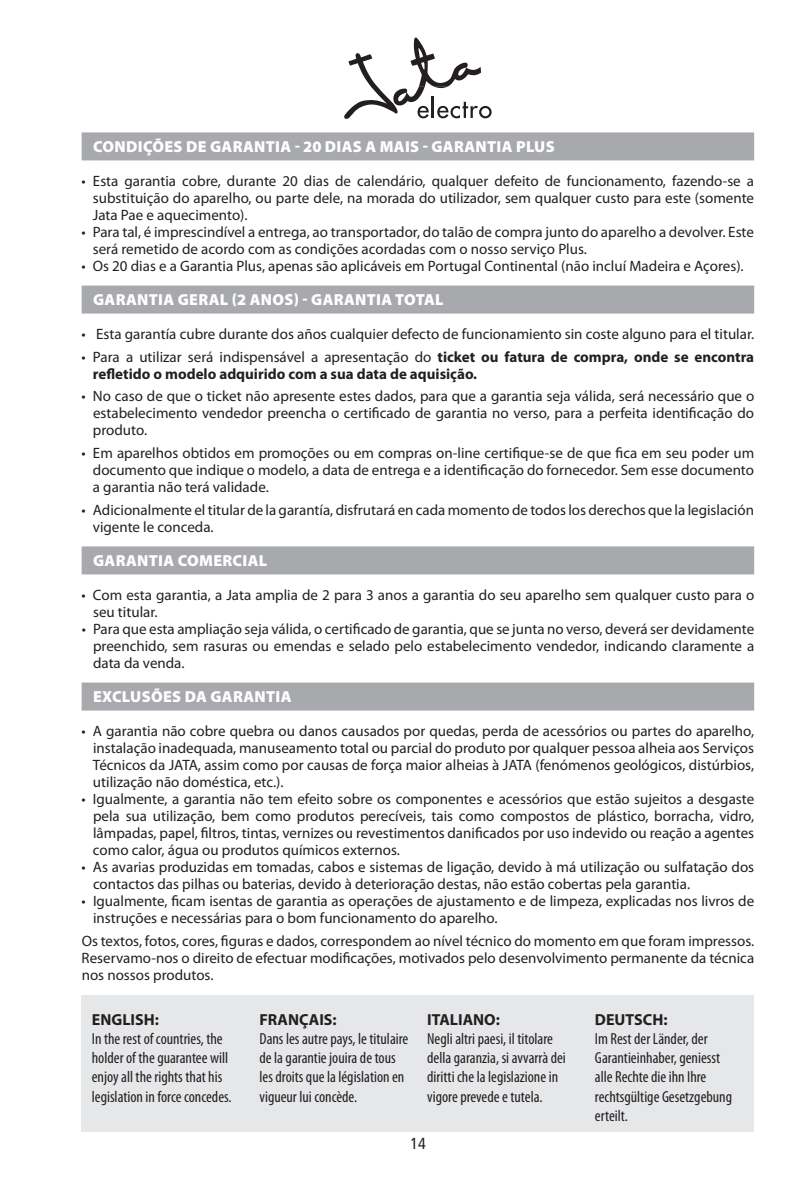
<style>
.page{position:relative;width:807px;height:1193px;background:#fff}
.page>*{position:absolute;margin:0;border:0;box-sizing:border-box;transform-origin:0 0}
.t1{font:condensed 16px/19.2px "Myriad Pro";color:#231f20}
.t2{font:900 16px "Myriad Pro";letter-spacing:.02em;color:#fff}
.t3{font:700 16px "Myriad Pro";color:#231f20}
.t4{font:condensed 16px "Frutiger";color:#231f20}
.t5{font:15px/17px "Myriad Pro";color:#231f20;text-align:justify}
.t6{font:700 15px/17px "Myriad Pro";color:#231f20}
.s1{font-weight:400}
</style>
<div class="page">
<div style="left:82px;top:994px;width:671px;height:136px;background:#e6e7e9"></div>
<svg style="left:344px;top:37px;width:147px;height:82px"></svg>
<div style="left:82px;top:132px;width:672px;height:28px;background:#a8a9ad"></div>
<div style="left:82px;top:285px;width:672px;height:28px;background:#a8a9ad"></div>
<div style="left:82px;top:546px;width:672px;height:28px;background:#a8a9ad"></div>
<div style="left:82px;top:682px;width:672px;height:28px;background:#a8a9ad"></div>
<p class="t2" style="left:93px;top:137px;width:463px">CONDIÇÕES DE GARANTIA - 20 DIAS A MAIS - GARANTIA PLUS</p>
<p class="t5" style="left:93px;top:172px;width:663px;text-indent:-11px">• Esta garantia cobre, durante 20 dias de calendário, qualquer defeito de funcionamento, fazendo-se a substituição do aparelho, ou parte dele, na morada do utilizador, sem qualquer custo para este (somente Jata Pae e aquecimento).</p>
<p class="t5" style="left:93px;top:223px;width:663px;text-indent:-11px">• Para tal, é imprescindível a entrega, ao transportador, do talão de compra junto do aparelho a devolver. Este será remetido de acordo com as condições acordadas com o nosso serviço Plus.</p>
<p class="t5" style="left:81px;top:257px;width:664px">• Os 20 dias e a Garantia Plus, apenas são aplicáveis em Portugal Continental (não incluí Madeira e Açores).</p>
<p class="t2" style="left:93px;top:290px;width:352px">GARANTIA GERAL (2 ANOS) - GARANTIA TOTAL</p>
<p class="t5" style="left:82px;top:325px;width:674px">• Esta garantía cubre durante dos años cualquier defecto de funcionamiento sin coste alguno para el titular.</p>
<p class="t6" style="left:93px;top:347px;width:663px;text-indent:-11px"><span class="s1">• Para a utilizar será indispensável a apresentação do</span> ticket ou fatura de compra, onde se encontra refletido o modelo adquirido com a sua data de aquisição.</p>
<p class="t5" style="left:93px;top:387px;width:663px;text-indent:-11px">• No caso de que o ticket não apresente estes dados, para que a garantia seja válida, será necessário que o estabelecimento vendedor preencha o certificado de garantia no verso, para a perfeita identificação do produto.</p>
<p class="t5" style="left:93px;top:444px;width:663px;text-indent:-11px">• Em aparelhos obtidos em promoções ou em compras on-line certifique-se de que fica em seu poder um documento que indique o modelo, a data de entrega e a identificação do fornecedor. Sem esse documento a garantia não terá validade.</p>
<p class="t5" style="left:93px;top:501px;width:663px;text-indent:-11px">• Adicionalmente eltitular de la garantía, disfrutará en cada momento de todoslos derechos que la legislación vigente le conceda.</p>
<p class="t2" style="left:93px;top:551px;width:176px">GARANTIA COMERCIAL</p>
<p class="t5" style="left:93px;top:586px;width:663px;text-indent:-11px">• Com esta garantia, a Jata amplia de 2 para 3 anos a garantia do seu aparelho sem qualquer custo para o seu titular.</p>
<p class="t5" style="left:93px;top:620px;width:663px;text-indent:-11px">• Para que esta ampliação seja válida, o certificado de garantia, que se junta no verso, deverá ser devidamente preenchido, sem rasuras ou emendas e selado pelo estabelecimento vendedor, indicando claramente a data da venda.</p>
<p class="t2" style="left:93px;top:687px;width:200px">EXCLUSÕES DA GARANTIA</p>
<p class="t5" style="left:93px;top:722px;width:663px;text-indent:-11px">• A garantia não cobre quebra ou danos causados por quedas, perda de acessórios ou partes do aparelho, instalação inadequada, manuseamento total ou parcial do produto por qualquer pessoa alheia aos Serviços Técnicos da JATA, assim como por causas de força maior alheias à JATA (fenómenos geológicos, distúrbios, utilização não doméstica, etc.).</p>
<p class="t5" style="left:93px;top:790px;width:663px;text-indent:-11px">• Igualmente, a garantia não tem efeito sobre os componentes e acessórios que estão sujeitos a desgaste pela sua utilização, bem como produtos perecíveis, tais como compostos de plástico, borracha, vidro, lâmpadas, papel, filtros, tintas, vernizes ou revestimentos danificados por uso indevido ou reação a agentes como calor, água ou produtos químicos externos.</p>
<p class="t5" style="left:93px;top:858px;width:663px;text-indent:-11px">• As avarias produzidas em tomadas, cabos e sistemas de ligação, devido à má utilização ou sulfatação dos contactos das pilhas ou baterias, devido à deterioração destas, não estão cobertas pela garantia.</p>
<p class="t5" style="left:93px;top:892px;width:663px;text-indent:-11px">• Igualmente, ficam isentas de garantia as operações de ajustamento e de limpeza, explicadas nos livros de instruções e necessárias para o bom funcionamento do aparelho.</p>
<p class="t5" style="left:82px;top:931px;width:674px">Os textos, fotos, cores, figuras e dados, correspondem ao nível técnico do momento em que foram impressos.<br>Reservamo-nos o direito de efectuar modificações, motivados pelo desenvolvimento permanente da técnica nos nossos produtos.</p>
<p class="t3" style="left:92px;top:1008px;width:69px">ENGLISH:</p>
<p class="t1" style="left:92px;top:1029px;width:141px">In the rest of countries, the holder of the guarantee will enjoy all the rights that his legislation in force concedes.</p>
<p class="t3" style="left:259px;top:1008px;width:79px">FRANÇAIS:</p>
<p class="t1" style="left:259px;top:1029px;width:150px">Dans les autre pays, le titulaire de la garantie jouira de tous les droits que la législation en vigueur lui concède.</p>
<p class="t3" style="left:427px;top:1008px;width:74px">ITALIANO:</p>
<p class="t1" style="left:427px;top:1029px;width:140px">Negli altri paesi, il titolare della garanzia, si avvarrà dei diritti che la legislazione in vigore prevede e tutela.</p>
<p class="t4" style="left:410px;top:1133px;width:17px">14</p>
<p class="t3" style="left:595px;top:1008px;width:74px">DEUTSCH:</p>
<p class="t1" style="left:595px;top:1029px;width:139px">Im Rest der Länder, der<br>Garantieinhaber, geniesst alle Rechte die ihn Ihre rechtsgültige Gesetzgebung erteilt.</p>
</div>
